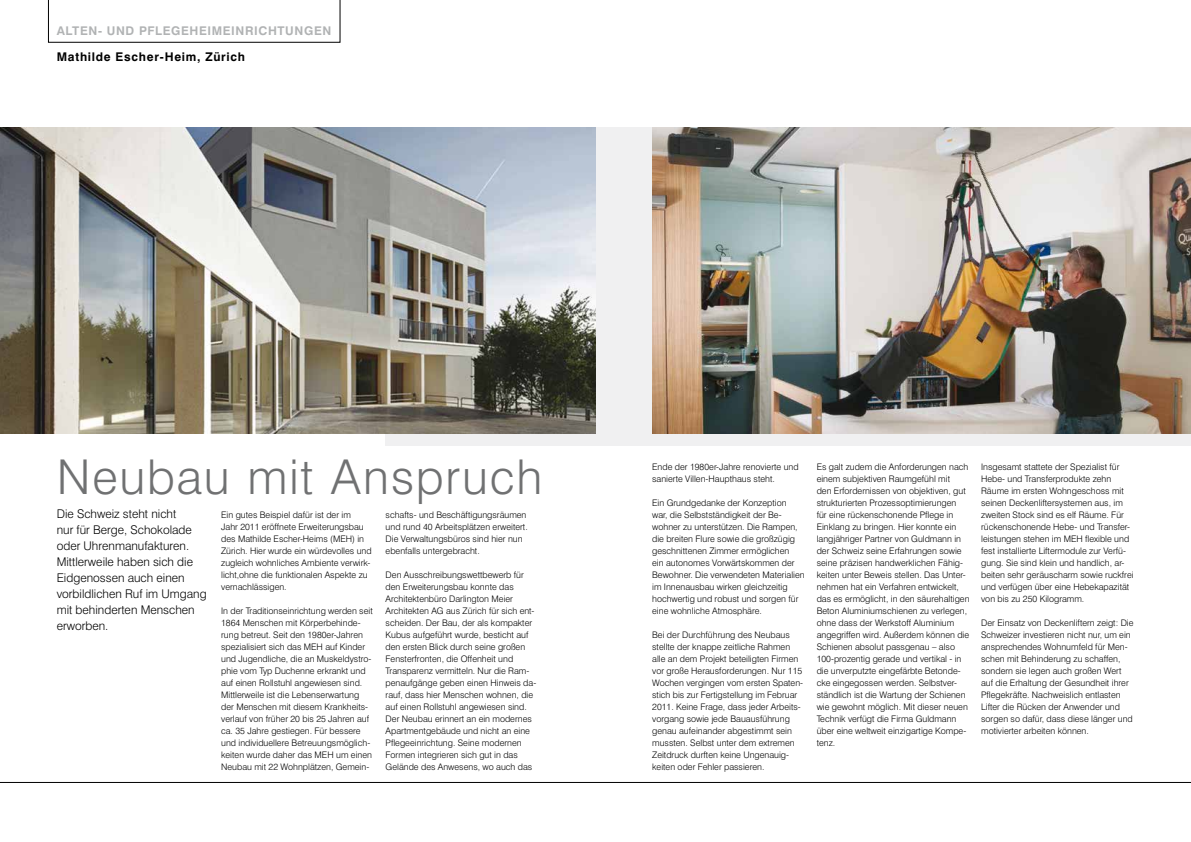
<style>
.page{position:relative;width:1191px;height:842px;background:#fff}
.page>*{position:absolute;margin:0;border:0;box-sizing:border-box;transform-origin:0 0}
.t1{font:300 48px "Swiss 721 BT";letter-spacing:.035em;color:#707172}
.t2{font:300 12px/16px "Swiss 721 BT";color:#000}
.t3{font:700 12px "Swiss 721 BT";letter-spacing:.05em;color:#b1b3b4}
.t4{font:700 12px "Swiss 721 BT";letter-spacing:.06em;color:#000}
.t5{font:300 9px/12px "Swiss 721 BT";color:#000}
</style>
<div class="page">
<svg style="left:48px;top:0;width:292px;height:43px"></svg>
<div style="left:386px;top:128px;width:805px;height:318px;background:#f0f0f1"></div>
<hr style="left:0;top:782px;width:1191px;height:1px;background:#000">
<img style="left:652px;top:128px;width:539px;height:306px">
<img style="left:0;top:128px;width:595px;height:306px">
<h2 class="t3" style="left:57px;top:24px;width:276px">ALTEN- UND PFLEGEHEIMEINRICHTUNGEN</h2>
<h2 class="t4" style="left:57px;top:49px;width:190px">Mathilde Escher-Heim, Zürich</h2>
<h1 class="t1" style="left:57px;top:447px;width:487px">Neubau mit Anspruch</h1>
<p class="t5" style="left:221px;top:509px;width:152px">Ein gutes Beispiel dafür ist der im<br>Jahr 2011 eröffnete Erweiterungsbau des Mathilde Escher-Heims (MEH) in Zürich. Hier wurde ein würdevolles und zugleich wohnliches Ambiente verwirk&shy;licht,ohne die funktionalen Aspekte zu vernachlässigen.</p>
<p class="t5" style="left:221px;top:605px;width:153px">In der Traditionseinrichtung werden seit 1864 Menschen mit Körperbehinde&shy;rung betreut. Seit den 1980er-Jahren spezialisiert sich das MEH auf Kinder und Jugendliche, die an Muskeldystro&shy;phie vom Typ Duchenne erkrankt und auf einen Rollstuhl angewiesen sind.<br>Mittlerweile ist die Lebenserwartung der Menschen mit diesem Krankheits&shy;verlauf von früher 20 bis 25 Jahren auf ca. 35 Jahre gestiegen. Für bessere und individuellere Betreuungsmöglich&shy;keiten wurde daher das MEH um einen Neubau mit 22 Wohnplätzen, Gemein-</p>
<h2 class="t2" style="left:57px;top:506px;width:151px">Die Schweiz steht nicht<br>nur für Berge, Schokolade oder Uhrenmanufakturen.<br>Mittlerweile haben sich die<br>Eidgenossen auch einen vorbildlichen Ruf im Umgang mit behinderten Menschen erworben.</h2>
<p class="t5" style="left:386px;top:508px;width:144px">schafts- und Beschäftigungsräumen und rund 40 Arbeitsplätzen erweitert.<br>Die Verwaltungsbüros sind hier nun ebenfalls untergebracht.</p>
<p class="t5" style="left:386px;top:568px;width:152px">Den Ausschreibungswettbewerb für den Erweiterungsbau konnte das Architektenbüro Darlington Meier Architekten AG aus Zürich für sich ent&shy;scheiden. Der Bau, der als kompakter Kubus aufgeführt wurde, besticht auf den ersten Blick durch seine großen Fensterfronten, die Offenheit und Transparenz vermitteln. Nur die Ram&shy;penaufgänge geben einen Hinweis da&shy;rauf, dass hier Menschen wohnen, die auf einen Rollstuhl angewiesen sind.<br>Der Neubau erinnert an ein modernes Apartmentgebäude und nicht an eine Pflegeeinrichtung. Seine modernen Formen integrieren sich gut in das Gelände des Anwesens, wo auch das</p>
<p class="t5" style="left:652px;top:460px;width:148px">Ende der 1980er-Jahre renovierte und sanierte Villen-Haupthaus steht.</p>
<p class="t5" style="left:652px;top:496px;width:154px">Ein Grundgedanke der Konzeption<br>war, die Selbstständigkeit der Be&shy;wohner zu unterstützen. Die Rampen, die breiten Flure sowie die großzügig geschnittenen Zimmer ermöglichen<br>ein autonomes Vorwärtskommen der Bewohner. Die verwendeten Materialien im Innenausbau wirken gleichzeitig hochwertig und robust und sorgen für eine wohnliche Atmosphäre.</p>
<p class="t5" style="left:652px;top:628px;width:152px">Bei der Durchführung des Neubaus stellte der knappe zeitliche Rahmen alle an dem Projekt beteiligten Firmen vor große Herausforderungen. Nur 115<br>Wochen vergingen vom ersten Spaten&shy;stich bis zur Fertigstellung im Februar 2011. Keine Frage, dass jeder Arbeits&shy;vorgang sowie jede Bauausführung genau aufeinander abgestimmt sein mussten. Selbst unter dem extremen Zeitdruck durften keine Ungenauig&shy;keiten oder Fehler passieren.</p>
<p class="t5" style="left:816px;top:460px;width:154px">Es galt zudem die Anforderungen nach einem subjektiven Raumgefühl mit<br>den Erfordernissen von objektiven, gut strukturierten Prozessoptimierungen<br>für eine rückenschonende Pflege in Einklang zu bringen. Hier konnte ein langjähriger Partner von Guldmann in der Schweiz seine Erfahrungen sowie seine präzisen handwerklichen Fähig&shy;keiten unter Beweis stellen. Das Unter&shy;nehmen hat ein Verfahren entwickelt, das es ermöglicht, in den säurehaltigen Beton Aluminiumschienen zu verlegen, ohne dass der Werkstoff Aluminium angegriffen wird. Außerdem können die Schienen absolut passgenau – also 100-prozentig gerade und vertikal - in die unverputzte eingefärbte Betonde&shy;cke eingegossen werden. Selbstver&shy;ständlich ist die Wartung der Schienen wie gewohnt möglich. Mit dieser neuen Technik verfügt die Firma Guldmann über eine weltweit einzigartige Kompe&shy;tenz.</p>
<p class="t5" style="left:981px;top:460px;width:154px">Insgesamt stattete der Spezialist für Hebe- und Transferprodukte zehn Räume im ersten Wohngeschoss mit seinen Deckenliftersystemen aus, im zweiten Stock sind es elf Räume. Für rückenschonende Hebe- und Transfer&shy;leistungen stehen im MEH flexible und fest installierte Liftermodule zur Verfü&shy;gung. Sie sind klein und handlich, ar&shy;beiten sehr geräuscharm sowie ruckfrei und verfügen über eine Hebekapazität von bis zu 250 Kilogramm.</p>
<p class="t5" style="left:981px;top:616px;width:154px">Der Einsatz von Deckenliftern zeigt: Die Schweizer investieren nicht nur, um ein ansprechendes Wohnumfeld für Men&shy;schen mit Behinderung zu schaffen, sondern sie legen auch großen Wert auf die Erhaltung der Gesundheit ihrer Pflegekräfte. Nachweislich entlasten Lifter die Rücken der Anwender und sorgen so dafür, dass diese länger und motivierter arbeiten können.</p>
</div>
